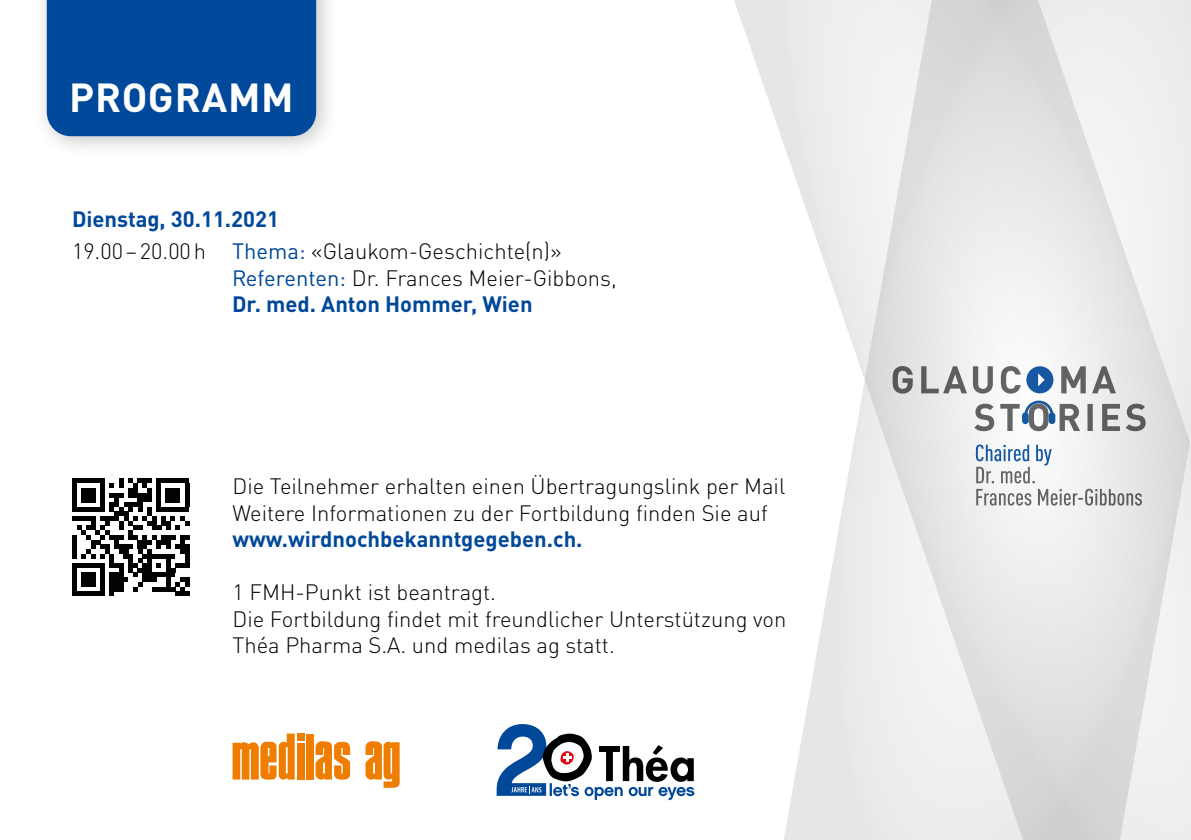
<style>
.page{position:relative;width:1191px;height:840px;background:#fff}
.page>*{position:absolute;margin:0;border:0;box-sizing:border-box;transform-origin:0 0}
.t1{font:700 40px "DIN Pro";letter-spacing:.02em;color:#fff}
.t2{font:300 22px/26.4px "DIN Pro";color:#000}
.t3{font:700 22px "DIN Pro";color:#00489a}
.s1{font-weight:700;color:#00489a}
.s2{font-weight:400;color:#00489a}
</style>
<div class="page">
<svg style="left:694px;top:0;width:80px;height:795px"></svg>
<svg style="left:72px;top:478px;width:117px;height:117px"></svg>
<hr style="left:72px;top:591px;width:33px;height:4px;background:#010202">
<div style="left:81px;top:572px;width:14px;height:14px;background:#010202"></div>
<svg style="left:232px;top:733px;width:63px;height:47px"></svg>
<div style="left:297px;top:733px;width:7px;height:7px;background:#ef7d00"></div>
<div style="left:297px;top:742px;width:7px;height:37px;background:#ef7d00"></div>
<div style="left:306px;top:733px;width:7px;height:46px;background:#ef7d00"></div>
<svg style="left:315px;top:741px;width:35px;height:38px"></svg>
<svg style="left:365px;top:741px;width:35px;height:46px"></svg>
<svg style="left:496px;top:724px;width:198px;height:75px"></svg>
<svg style="left:774px;top:0;width:417px;height:839px"></svg>
<div style="left:32px;top:0;width:307px;height:159px;background:#000;opacity:.22"></div>
<div style="left:47px;top:0;width:269px;height:136px;background:#00489a"></div>
<h1 class="t1" style="left:69px;top:64px;width:226px">PROGRAMM</h1>
<p class="t2" style="left:72px;top:201px;width:491px;line-height:32px"><span class="s1">Dienstag, 30.11.2021<br></span>19.00–20.00h <span class="s2">Thema:</span> «Glaukom-Geschichte(n)»</p>
<p class="t2" style="left:232px;top:262px;width:386px"><span class="s2">Referenten:</span> Dr. Frances Meier-Gibbons,<br><span class="s1">Dr. med. Anton Hommer, Wien</span></p>
<p class="t2" style="left:232px;top:471px;width:554px">Die Teilnehmer erhalten einen Übertragungslink per Mail<br>Weitere Informationen zu der Fortbildung finden Sie auf</p>
<p class="t3" style="left:232px;top:520px;width:351px">www.wirdnochbekanntgegeben.ch.</p>
<p class="t2" style="left:232px;top:577px;width:555px">1 FMH-Punkt ist beantragt.<br>Die Fortbildung findet mit freundlicher Unterstützung von<br>Théa Pharma S.A. und medilas ag statt.</p>
</div>
